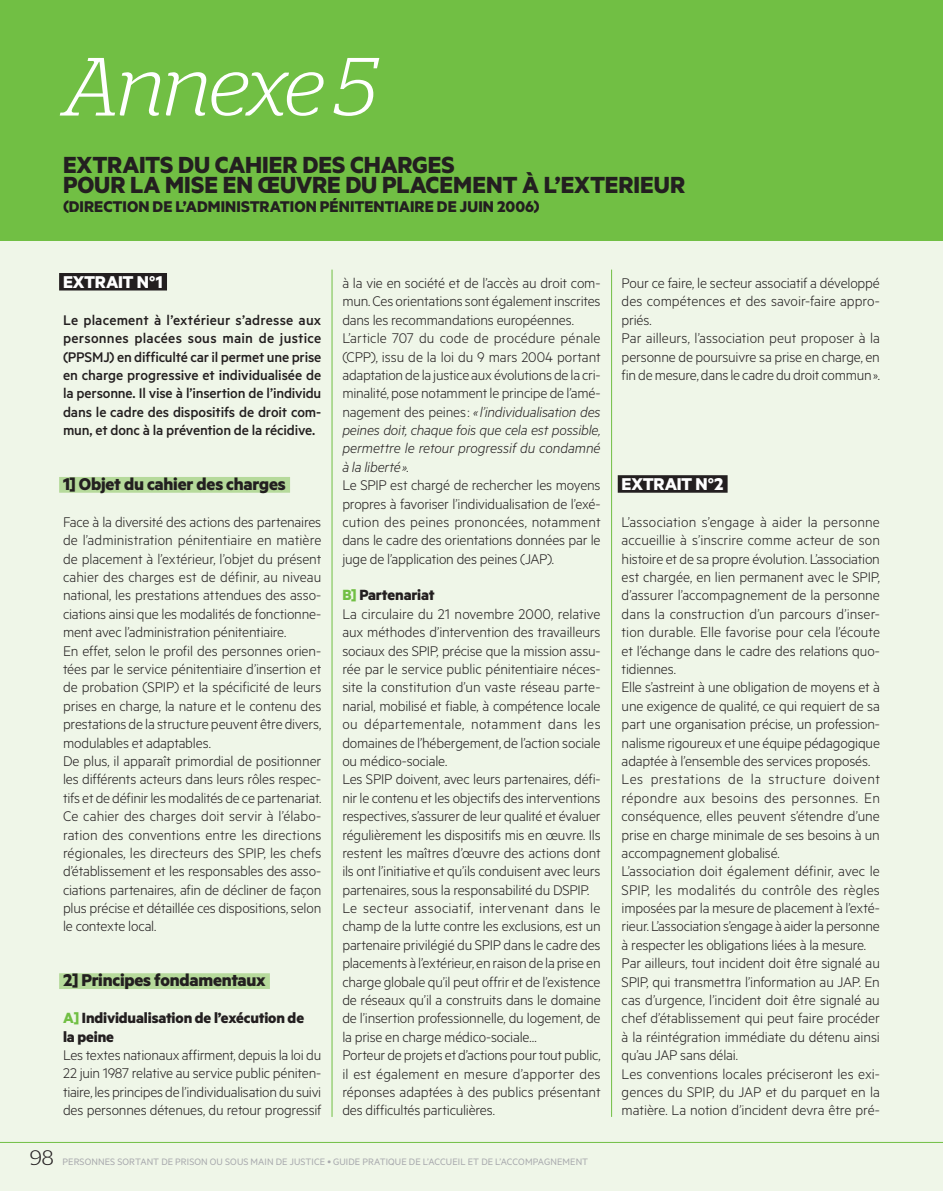
<style>
.page{position:relative;width:943px;height:1191px;background:#eff6e8}
.page>*{position:absolute;margin:0;border:0;box-sizing:border-box;transform-origin:0 0}
.t1{font:italic 300 82.25px "Stag";letter-spacing:-.03em;color:#fff}
.t2{font:700 26.25px/19.2px "Metric";color:#231f20}
.t3{font:300 21px "Stag";color:#231f20}
.t4{font:700 19.25px "Metric";letter-spacing:-.015em;color:#231f20}
.t5{font:700 19.25px "Metric";letter-spacing:-.015em;color:#fff}
.t6{font:700 17.5px "Metric";letter-spacing:.005em;color:#231f20}
.t7{font:700 16.62px/18.4px "Metric";letter-spacing:-.01em;color:#231f20}
.t8{font:300 15.75px/18.4px "Metric";letter-spacing:-.01em;color:#231f20}
.t9{font:500 15.75px/18.4px "Metric";letter-spacing:-.01em;color:#231f20;text-align:justify}
.t10{font:10.5px "Metric";letter-spacing:.01em;color:#a8a9ad}
.s1{color:#71bf44}
.s2{font-style:italic}
</style>
<div class="page">
<hr style="left:0;top:1142px;width:943px;height:1px;background:#71bf44">
<div style="left:0;top:0;width:943px;height:241px;background:#71bf44"></div>
<div style="left:59px;top:273px;width:108px;height:17px;background:#231f20"></div>
<div style="left:59px;top:477px;width:231px;height:16px;background:#b6da9b"></div>
<div style="left:59px;top:973px;width:211px;height:16px;background:#b6da9b"></div>
<div style="left:617px;top:475px;width:110px;height:18px;background:#231f20"></div>
<hr style="left:331px;top:269px;width:1px;height:847px;background:#71bf44">
<hr style="left:611px;top:269px;width:1px;height:847px;background:#71bf44">
<h1 class="t1" style="left:63px;top:40px;width:315px">Annexe 5</h1>
<h2 class="t2" style="left:63px;top:155px;width:623px">EXTRAITS DU CAHIER DES CHARGES<br>POUR LA MISE EN ŒUVRE DU PLACEMENT À L’EXTERIEUR</h2>
<p class="t6" style="left:63px;top:196px;width:478px">(DIRECTION DE L’ADMINISTRATION PÉNITENTIAIRE DE JUIN 2006)</p>
<p class="t5" style="left:63px;top:270px;width:101px">EXTRAIT N°1</p>
<p class="t9" style="left:63px;top:310px;width:260px">Le placement à l’extérieur s’adresse aux personnes placées sous main de justice (PPSMJ) en difficulté car il permet une prise en charge progressive et individualisée de la personne. Il vise à l’insertion de l’individu dans le cadre des dispositifs de droit com&shy;mun, et donc à la prévention de la récidive.</p>
<p class="t4" style="left:63px;top:472px;width:224px">1] OBJET DU CAHIER DES CHARGES</p>
<p class="t8" style="left:63px;top:512px;width:260px">Face à la diversité des actions des partenaires de l’administration pénitentiaire en matière de placement à l’extérieur, l’objet du présent cahier des charges est de définir, au niveau national, les prestations attendues des asso&shy;ciations ainsi que les modalités de fonctionne&shy;ment avec l’administration pénitentiaire.<br>En effet, selon le profil des personnes orien&shy;tées par le service pénitentiaire d’insertion et de probation (SPIP) et la spécificité de leurs prises en charge, la nature et le contenu des prestations de la structure peuvent être divers, modulables et adaptables.<br>De plus, il apparaît primordial de positionner les différents acteurs dans leurs rôles respec&shy;tifs et de définir les modalités de ce partenariat.<br>Ce cahier des charges doit servir à l’élabo&shy;ration des conventions entre les directions régionales, les directeurs des SPIP, les chefs d’établissement et les responsables des asso&shy;ciations partenaires, afin de décliner de façon plus précise et détaillée ces dispositions, selon le contexte local.</p>
<p class="t4" style="left:63px;top:968px;width:204px">2] PRINCIPES FONDAMENTAUX</p>
<p class="t7" style="left:63px;top:1008px;width:242px"><span class="s1">A]</span> INDIVIDUALISATION DE L’EXÉCUTION DE<br>LA PEINE</p>
<p class="t8" style="left:63px;top:1045px;width:260px;text-align:justify">Les textes nationaux affirment, depuis la loi du 22 juin 1987 relative au service public péniten&shy;tiaire, les principes de l’individualisation du suivi des personnes détenues, du retour progressif</p>
<p class="t8" style="left:342px;top:273px;width:260px">à la vie en société et de l’accès au droit com&shy;mun. Ces orientations sont également inscrites dans les recommandations européennes.<br>L’article 707 du code de procédure pénale (CPP), issu de la loi du 9 mars 2004 portant adaptation de la justice aux évolutions de la cri&shy;minalité, pose notamment le principe de l’amé&shy;nagement des peines : <span class="s2">« l’individualisation des peines doit, chaque fois que cela est possible, permettre le retour progressif du condamné à la liberté ».</span></p>
<p class="t8" style="left:342px;top:475px;width:260px;text-align:justify">Le SPIP est chargé de rechercher les moyens propres à favoriser l’individualisation de l’exé&shy;cution des peines prononcées, notamment dans le cadre des orientations données par le juge de l’application des peines (JAP).</p>
<p class="t7" style="left:342px;top:585px;width:94px"><span class="s1">B]</span> PARTENARIAT</p>
<p class="t8" style="left:342px;top:604px;width:260px">La circulaire du 21 novembre 2000, relative aux méthodes d’intervention des travailleurs sociaux des SPIP, précise que la mission assu&shy;rée par le service public pénitentiaire néces&shy;site la constitution d’un vaste réseau parte&shy;narial, mobilisé et fiable, à compétence locale ou départementale, notamment dans les domaines de l’hébergement, de l’action sociale ou médico-sociale.<br>Les SPIP doivent, avec leurs partenaires, défi&shy;nir le contenu et les objectifs des interventions respectives, s’assurer de leur qualité et évaluer régulièrement les dispositifs mis en œuvre. Ils restent les maîtres d’œuvre des actions dont ils ont l’initiative et qu’ils conduisent avec leurs partenaires, sous la responsabilité du DSPIP.<br>Le secteur associatif, intervenant dans le champ de la lutte contre les exclusions, est un partenaire privilégié du SPIP dans le cadre des placements à l’extérieur, en raison de la prise en charge globale qu’il peut offrir et de l’existence de réseaux qu’il a construits dans le domaine de l’insertion professionnelle, du logement, de la prise en charge médico-sociale…<br>Porteur de projets et d’actions pour tout public, il est également en mesure d’apporter des réponses adaptées à des publics présentant des difficultés particulières.</p>
<h3 class="t3" style="left:30px;top:1145px;width:25px">98</h3>
<p class="t10" style="left:406px;top:1155px;width:188px">S DE L’ACCUEIL ET DE L’ACCOMPAGNEMENT</p>
<p class="t10" style="left:63px;top:1155px;width:527px">PERSONNES SORTANT DE PRISON OU SOUS MAIN DE JUSTICE • GUIDE PRATIQUE DE L’ACCUEIL ET DE L’ACCOMPAGNEMENT</p>
<p class="t8" style="left:621px;top:273px;width:260px">Pour ce faire, le secteur associatif a développé des compétences et des savoir-faire appro&shy;priés.<br>Par ailleurs, l’association peut proposer à la personne de poursuivre sa prise en charge, en fin de mesure, dans le cadre du droit commun ».</p>
<p class="t5" style="left:621px;top:472px;width:103px">EXTRAIT N°2</p>
<p class="t8" style="left:621px;top:512px;width:260px">L’association s’engage à aider la personne accueillie à s’inscrire comme acteur de son histoire et de sa propre évolution. L’association est chargée, en lien permanent avec le SPIP, d’assurer l’accompagnement de la personne dans la construction d’un parcours d’inser&shy;tion durable. Elle favorise pour cela l’écoute et l’échange dans le cadre des relations quo&shy;tidiennes.<br>Elle s’astreint à une obligation de moyens et à une exigence de qualité, ce qui requiert de sa part une organisation précise, un profession&shy;nalisme rigoureux et une équipe pédagogique adaptée à l’ensemble des services proposés.<br>Les prestations de la structure doivent répondre aux besoins des personnes. En conséquence, elles peuvent s’étendre d’une prise en charge minimale de ses besoins à un accompagnement globalisé.<br>L’association doit également définir, avec le SPIP, les modalités du contrôle des règles imposées par la mesure de placement à l’exté&shy;rieur. L’association s’engage à aider la personne à respecter les obligations liées à la mesure.<br>Par ailleurs, tout incident doit être signalé au SPIP, qui transmettra l’information au JAP. En cas d’urgence, l’incident doit être signalé au chef d’établissement qui peut faire procéder à la réintégration immédiate du détenu ainsi qu’au JAP sans délai.<br>Les conventions locales préciseront les exi&shy;gences du SPIP, du JAP et du parquet en la matière. La notion d’incident devra être pré-</p>
</div>
